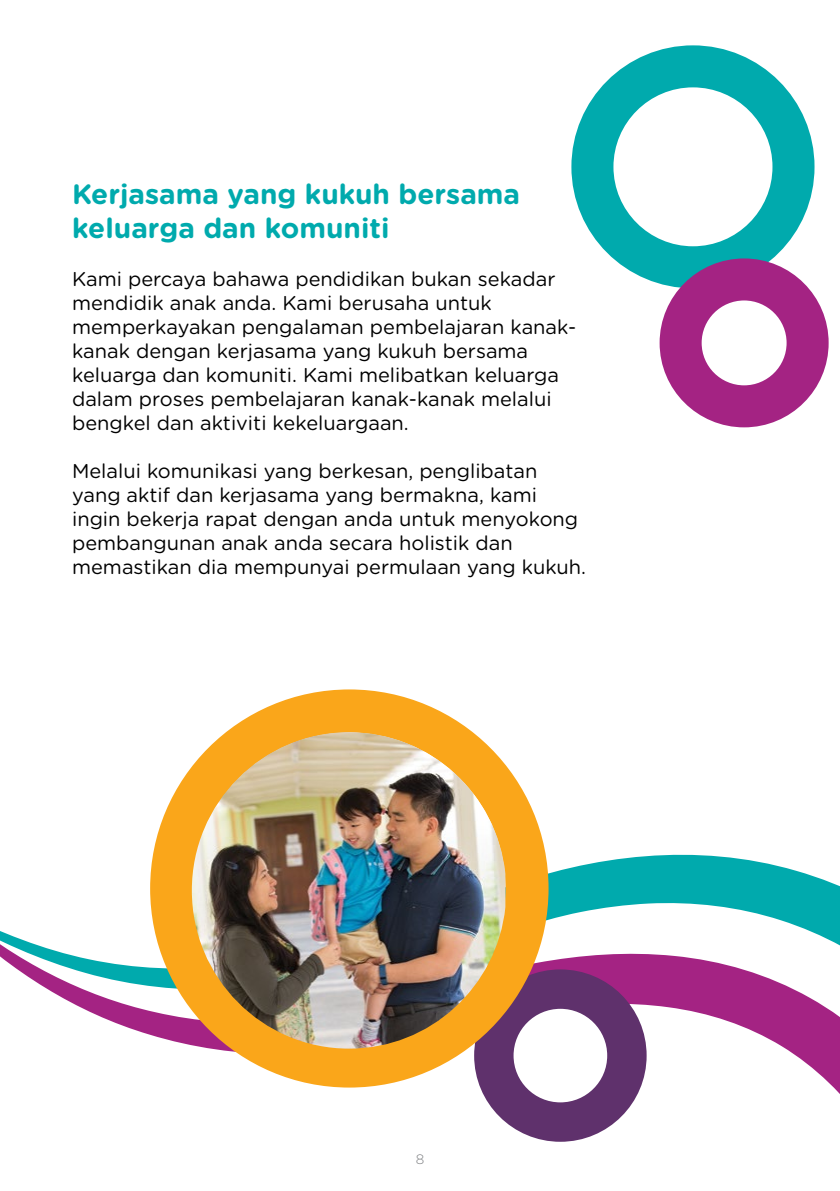
<style>
.page{position:relative;width:840px;height:1191px;background:#fff}
.page>*{position:absolute;margin:0;border:0;box-sizing:border-box;transform-origin:0 0}
.t1{font:700 28px/33.6px "Gotham Rounded";color:#00aaad}
.t2{font:20px/24px "Gotham Rounded";color:#000}
.t3{font:300 13.6px "Gotham Rounded";color:#808285}
</style>
<div class="page">
<svg style="left:0;top:854px;width:839px;height:239px"></svg>
<svg style="left:474px;top:969px;width:172px;height:172px"></svg>
<svg style="left:150px;top:689px;width:398px;height:398px"></svg>
<img style="left:192px;top:732px;width:313px;height:316px">
<svg style="left:571px;top:45px;width:243px;height:239px"></svg>
<svg style="left:659px;top:258px;width:169px;height:169px"></svg>
<h1 class="t1" style="left:72px;top:176px;width:449px">Kerjasama yang kukuh bersama keluarga dan komuniti</h1>
<p class="t2" style="left:72px;top:265px;width:505px">Kami percaya bahawa pendidikan bukan sekadar mendidik anak anda. Kami berusaha untuk memperkayakan pengalaman pembelajaran kanak&shy;kanak dengan kerjasama yang kukuh bersama keluarga dan komuniti. Kami melibatkan keluarga dalam proses pembelajaran kanak-kanak melalui bengkel dan aktiviti kekeluargaan.</p>
<p class="t2" style="left:72px;top:457px;width:515px">Melalui komunikasi yang berkesan, penglibatan yang aktif dan kerjasama yang bermakna, kami ingin bekerja rapat dengan anda untuk menyokong pembangunan anak anda secara holistik dan memastikan dia mempunyai permulaan yang kukuh.</p>
<p class="t3" style="left:415px;top:1150px;width:10px">8</p>
</div>
